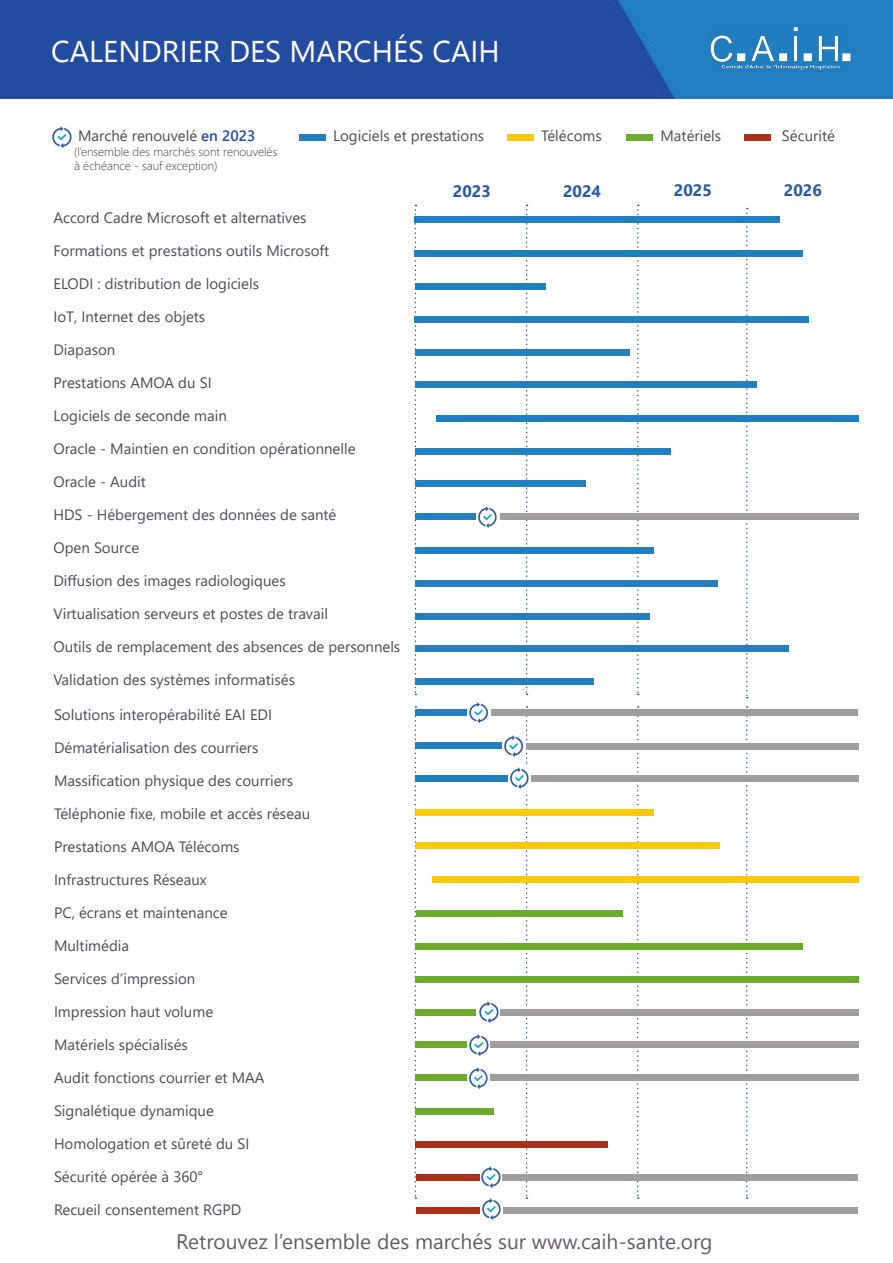
<style>
.page{position:relative;width:893px;height:1263px;background:#fff}
.page>*{position:absolute;margin:0;border:0;box-sizing:border-box;transform-origin:0 0}
.t1{font:21px "Segoe UI Emoji";color:#615e62}
.t2{font:700 16.5px "Segoe UI";color:#275b9b}
.t3{font:15px "Segoe UI";color:#4d4b50}
.t4{font:300 12px/14.4px "Segoe UI";color:#3c3a40}
.s1{font-weight:600;color:#254d9c}
</style>
<div class="page">
<img style="left:0;top:0;width:893px;height:99px">
<svg style="left:415px;top:205px;width:1px;height:490px"></svg>
<svg style="left:526px;top:205px;width:2px;height:490px"></svg>
<svg style="left:637px;top:205px;width:2px;height:490px"></svg>
<svg style="left:746px;top:208px;width:2px;height:490px"></svg>
<div style="left:415px;top:216px;width:365px;height:7px;background:#2380c0"></div>
<div style="left:415px;top:250px;width:388px;height:7px;background:#2380c0"></div>
<div style="left:415px;top:284px;width:130px;height:6px;background:#2380c0"></div>
<div style="left:415px;top:316px;width:394px;height:7px;background:#2380c0"></div>
<div style="left:415px;top:349px;width:215px;height:7px;background:#2380c0"></div>
<div style="left:415px;top:382px;width:341px;height:6px;background:#2380c0"></div>
<div style="left:436px;top:416px;width:423px;height:6px;background:#2380c0"></div>
<div style="left:415px;top:448px;width:256px;height:7px;background:#2380c0"></div>
<div style="left:415px;top:480px;width:170px;height:7px;background:#2380c0"></div>
<div style="left:415px;top:513px;width:61px;height:7px;background:#2380c0"></div>
<div style="left:415px;top:547px;width:238px;height:7px;background:#2380c0"></div>
<div style="left:415px;top:580px;width:303px;height:6px;background:#2380c0"></div>
<div style="left:415px;top:613px;width:235px;height:7px;background:#2380c0"></div>
<div style="left:415px;top:645px;width:374px;height:7px;background:#2380c0"></div>
<div style="left:416px;top:678px;width:178px;height:7px;background:#2380c0"></div>
<img style="left:478px;top:506px;width:19px;height:23px">
<div style="left:500px;top:513px;width:358px;height:7px;background:#9f9d9d"></div>
<img style="left:710px;top:25px;width:142px;height:46px">
<svg style="left:415px;top:706px;width:1px;height:493px"></svg>
<svg style="left:526px;top:706px;width:2px;height:493px"></svg>
<svg style="left:637px;top:706px;width:2px;height:493px"></svg>
<svg style="left:746px;top:706px;width:2px;height:493px"></svg>
<div style="left:415px;top:709px;width:52px;height:7px;background:#2380c0"></div>
<div style="left:416px;top:742px;width:86px;height:7px;background:#2380c0"></div>
<div style="left:415px;top:775px;width:92px;height:7px;background:#2380c0"></div>
<div style="left:415px;top:809px;width:238px;height:7px;background:#fbc80a"></div>
<div style="left:416px;top:842px;width:304px;height:7px;background:#fbc80a"></div>
<div style="left:416px;top:910px;width:206px;height:6px;background:#6bac2e"></div>
<div style="left:415px;top:942px;width:388px;height:7px;background:#6bac2e"></div>
<div style="left:415px;top:976px;width:443px;height:7px;background:#6bac2e"></div>
<div style="left:416px;top:1009px;width:60px;height:7px;background:#6bac2e"></div>
<div style="left:416px;top:1041px;width:51px;height:7px;background:#6bac2e"></div>
<div style="left:415px;top:1074px;width:52px;height:7px;background:#6bac2e"></div>
<div style="left:415px;top:1108px;width:78px;height:7px;background:#6bac2e"></div>
<div style="left:415px;top:1141px;width:193px;height:6px;background:#aa3118"></div>
<div style="left:416px;top:1174px;width:64px;height:7px;background:#aa3118"></div>
<div style="left:416px;top:1207px;width:64px;height:7px;background:#aa3118"></div>
<img style="left:481px;top:1166px;width:20px;height:23px">
<div style="left:502px;top:1174px;width:356px;height:7px;background:#9f9d9d"></div>
<img style="left:52px;top:126px;width:20px;height:23px">
<div style="left:299px;top:134px;width:26px;height:7px;background:#2380c0"></div>
<div style="left:507px;top:134px;width:26px;height:7px;background:#fbc80a"></div>
<div style="left:626px;top:134px;width:27px;height:7px;background:#6bac2e"></div>
<div style="left:745px;top:134px;width:26px;height:7px;background:#aa311a"></div>
<img style="left:479px;top:1001px;width:20px;height:23px">
<div style="left:500px;top:1009px;width:358px;height:7px;background:#9f9d9d"></div>
<img style="left:469px;top:1034px;width:19px;height:22px">
<div style="left:490px;top:1041px;width:368px;height:7px;background:#9f9d9d"></div>
<img style="left:469px;top:1067px;width:19px;height:23px">
<div style="left:490px;top:1075px;width:368px;height:6px;background:#9f9d9d"></div>
<img style="left:510px;top:766px;width:19px;height:24px">
<div style="left:531px;top:775px;width:327px;height:7px;background:#9f9d9d"></div>
<img style="left:504px;top:735px;width:20px;height:23px">
<div style="left:526px;top:743px;width:332px;height:6px;background:#9f9d9d"></div>
<img style="left:469px;top:702px;width:20px;height:22px">
<div style="left:491px;top:709px;width:367px;height:7px;background:#9f9d9d"></div>
<img style="left:482px;top:1198px;width:19px;height:23px">
<div style="left:504px;top:1207px;width:354px;height:7px;background:#9f9d9d"></div>
<div style="left:432px;top:876px;width:426px;height:7px;background:#fbc80a"></div>
<div style="left:52px;top:41px;width:86px;height:22px;background:#224ca0"></div>
<div style="left:144px;top:41px;width:77px;height:21px;background:#224ca0"></div>
<svg style="left:232px;top:41px;width:48px;height:22px"></svg>
<svg style="left:396px;top:35px;width:27px;height:28px"></svg>
<div style="left:292px;top:41px;width:98px;height:22px;background:#224ca0"></div>
<svg style="left:434px;top:41px;width:63px;height:22px"></svg>
<p class="t3" style="left:78px;top:122px;width:179px">Marché renouvelé <span class="s1">en 2023</span></p>
<p class="t4" style="left:74px;top:143px;width:205px">(l’ensemble des marchés sont renouvelés à échéance - sauf exception)</p>
<p class="t3" style="left:333px;top:122px;width:153px">Logiciels et prestations</p>
<p class="t3" style="left:541px;top:122px;width:62px">Télécoms</p>
<p class="t3" style="left:660px;top:121px;width:62px">Matériels</p>
<p class="t3" style="left:782px;top:121px;width:55px">Sécurité</p>
<p class="t2" style="left:453px;top:175px;width:39px">2023</p>
<p class="t2" style="left:563px;top:175px;width:39px">2024</p>
<p class="t2" style="left:674px;top:175px;width:39px">2025</p>
<p class="t2" style="left:784px;top:175px;width:39px">2026</p>
<p class="t3" style="left:53px;top:204px;width:255px">Accord Cadre Microsoft et alternatives</p>
<p class="t3" style="left:53px;top:237px;width:277px">Formations et prestations outils Microsoft</p>
<p class="t3" style="left:53px;top:270px;width:207px">ELODI : distribution de logiciels</p>
<p class="t3" style="left:53px;top:303px;width:153px">IoT, Internet des objets</p>
<p class="t3" style="left:53px;top:336px;width:63px">Diapason</p>
<p class="t3" style="left:53px;top:369px;width:160px">Prestations AMOA du SI</p>
<p class="t3" style="left:53px;top:402px;width:175px">Logiciels de seconde main</p>
<p class="t3" style="left:53px;top:435px;width:304px">Oracle - Maintien en condition opérationnelle</p>
<p class="t3" style="left:53px;top:468px;width:94px">Oracle - Audit</p>
<p class="t3" style="left:53px;top:501px;width:284px">HDS - Hébergement des données de santé</p>
<p class="t3" style="left:53px;top:534px;width:87px">Open Source</p>
<p class="t3" style="left:53px;top:567px;width:234px">Diffusion des images radiologiques</p>
<p class="t3" style="left:53px;top:600px;width:276px">Virtualisation serveurs et postes de travail</p>
<p class="t3" style="left:53px;top:633px;width:348px">Outils de remplacement des absences de personnels</p>
<p class="t3" style="left:53px;top:666px;width:243px">Validation des systèmes informatisés</p>
<p class="t3" style="left:54px;top:700px;width:220px">Solutions interopérabilité EAI EDI</p>
<p class="t3" style="left:54px;top:733px;width:206px">Dématérialisation des courriers</p>
<p class="t3" style="left:54px;top:766px;width:241px">Massification physique des courriers</p>
<p class="t3" style="left:54px;top:799px;width:258px">Téléphonie fixe, mobile et accès réseau</p>
<p class="t3" style="left:54px;top:832px;width:187px">Prestations AMOA Télécoms</p>
<p class="t3" style="left:54px;top:865px;width:154px">Infrastructures Réseaux</p>
<p class="t3" style="left:54px;top:898px;width:175px">PC, écrans et maintenance</p>
<p class="t3" style="left:54px;top:931px;width:77px">Multimédia</p>
<p class="t3" style="left:54px;top:964px;width:143px">Services d’impression</p>
<p class="t3" style="left:54px;top:997px;width:161px">Impression haut volume</p>
<p class="t3" style="left:54px;top:1030px;width:135px">Matériels spécialisés</p>
<p class="t3" style="left:54px;top:1063px;width:212px">Audit fonctions courrier et MAA</p>
<p class="t3" style="left:54px;top:1096px;width:161px">Signalétique dynamique</p>
<p class="t3" style="left:54px;top:1129px;width:197px">Homologation et sûreté du SI</p>
<p class="t3" style="left:54px;top:1162px;width:151px">Sécurité opérée à 360°</p>
<p class="t3" style="left:54px;top:1195px;width:189px">Recueil consentement RGPD</p>
<p class="t1" style="left:199px;top:1228px;width:116px">▼ □◆❖ ● ■▲</p>
<p class="t1" style="left:483px;top:1228px;width:37px">▲ ▲◆</p>
<p class="t1" style="left:627px;top:1228px;width:68px">▲■▼ □</p>
</div>
